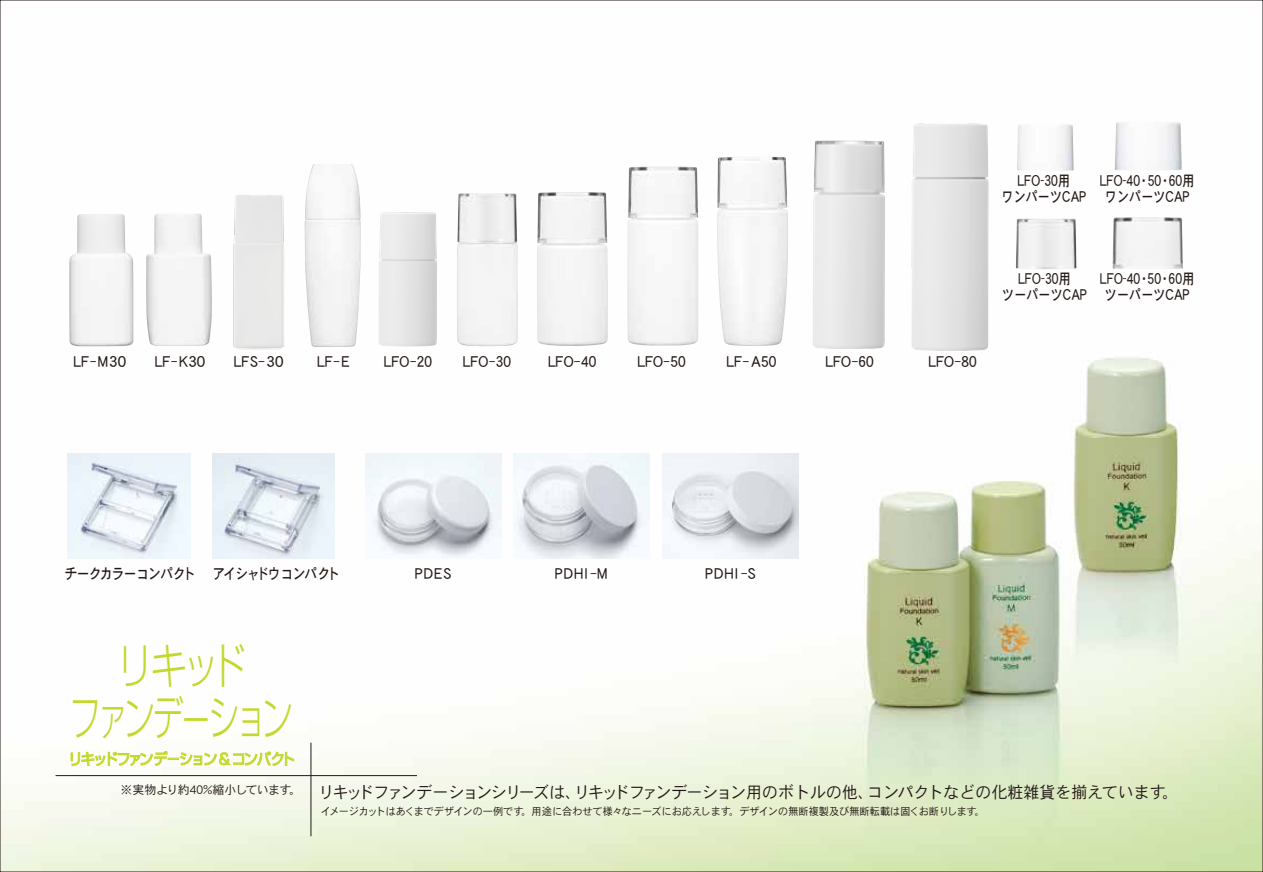
<style>
.page{position:relative;width:1263px;height:872px;background:#fff}
.page>*{position:absolute;margin:0;border:0;box-sizing:border-box;transform-origin:0 0}
.t1{font:300 48px "Shin Go Pr 6";letter-spacing:-.13em;color:#c3d82d;scale:.65 1}
.t2{font:300 48px "Shin Go Pr 6";letter-spacing:-.13em;color:#c3d82d;scale:.75 1}
.t3{font:16.5px "DFHS Gothic W3 MP RKSJ H";color:#221815}
.t4{font:15px "DFHS Gothic W5 MP RKSJ H";letter-spacing:.01em;color:#221815;scale:.9 1}
.t5{font:15px/15.8px "DFHS Gothic W5 MP RKSJ H";letter-spacing:.01em;color:#221815;text-align:center;scale:.8 1}
.t6{font:15px "DFHS Gothic W5 MP RKSJ H";letter-spacing:-.07em;color:#221815;scale:.85 1}
.t7{font:15px "Shin Go Pr 6";letter-spacing:-.12em;color:#c3d82d;scale:.93 1}
.t8{font:12px "DFHS Gothic W3 MP RKSJ H";letter-spacing:-.04em;color:#221815}
.t9{font:10.5px "DFHS Gothic W3 MP RKSJ H";color:#221815}
.s1{font-size:43.2px}
</style>
<div class="page">
<img style="left:2px;top:123px;width:1259px;height:747px">
<img style="left:212px;top:454px;width:122px;height:104px">
<img style="left:68px;top:454px;width:122px;height:104px">
<img style="left:513px;top:454px;width:136px;height:104px">
<img style="left:663px;top:453px;width:136px;height:105px">
<img style="left:366px;top:454px;width:136px;height:104px">
<img style="left:378px;top:212px;width:60px;height:134px">
<img style="left:812px;top:140px;width:74px;height:209px">
<img style="left:911px;top:124px;width:78px;height:228px">
<img style="left:305px;top:164px;width:56px;height:183px">
<img style="left:146px;top:213px;width:66px;height:133px">
<img style="left:457px;top:193px;width:61px;height:153px">
<img style="left:69px;top:216px;width:65px;height:130px">
<img style="left:77px;top:214px;width:48px;height:40px">
<img style="left:717px;top:157px;width:71px;height:189px">
<img style="left:627px;top:166px;width:71px;height:180px">
<img style="left:537px;top:192px;width:71px;height:154px">
<img style="left:1016px;top:218px;width:61px;height:51px">
<img style="left:1112px;top:217px;width:71px;height:52px">
<img style="left:1017px;top:124px;width:57px;height:47px">
<img style="left:1115px;top:122px;width:67px;height:48px">
<img style="left:216px;top:182px;width:86px;height:178px">
<hr style="left:56px;top:775px;width:361px;height:1px;background:#221815">
<hr style="left:311px;top:742px;width:1px;height:94px;background:#221815">
<svg style="left:71px;top:751px;width:223px;height:15px"></svg>
<p class="t5" style="left:1001px;top:173px;width:107px">LFO-30用<br>ワンパーツCAP</p>
<p class="t5" style="left:1100px;top:173px;width:119px">LFO-40・50・60用ワンパーツCAP</p>
<p class="t4" style="left:74px;top:354px;width:59px">LF-M30</p>
<p class="t4" style="left:155px;top:354px;width:57px">LF-K30</p>
<p class="t4" style="left:234px;top:354px;width:56px">LFS-30</p>
<p class="t4" style="left:317px;top:354px;width:37px">LF-E</p>
<p class="t4" style="left:384px;top:354px;width:55px">LFO-20</p>
<p class="t4" style="left:463px;top:354px;width:55px">LFO-30</p>
<p class="t4" style="left:548px;top:354px;width:55px">LFO-40</p>
<p class="t4" style="left:638px;top:354px;width:55px">LFO-50</p>
<p class="t4" style="left:727px;top:354px;width:57px">LF-A50</p>
<p class="t4" style="left:826px;top:354px;width:55px">LFO-60</p>
<p class="t4" style="left:929px;top:354px;width:55px">LFO-80</p>
<p class="t5" style="left:1002px;top:271px;width:107px">LFO-30用<br>ツーパーツCAP</p>
<p class="t5" style="left:1100px;top:271px;width:119px">LFO-40・50・60用ツーパーツCAP</p>
<p class="t6" style="left:65px;top:566px;width:325px">チークカラーコンパクト アイシャドウコンパクト</p>
<p class="t4" style="left:415px;top:566px;width:42px">PDES</p>
<p class="t4" style="left:555px;top:566px;width:59px">PDHI -M</p>
<p class="t4" style="left:705px;top:566px;width:57px">PDHI -S</p>
<h1 class="t2" style="left:117px;top:626px;width:173px">リキッド</h1>
<h1 class="t1" style="left:69px;top:678px;width:345px">ファンデ<span class="s1">ー</span>ション</h1>
<p class="t7" style="left:68px;top:746px;width:245px">リキッドファンデーション＆コンパクト</p>
<p class="t8" style="left:121px;top:784px;width:182px">※実物より約40%縮小しています。</p>
<p class="t3" style="left:319px;top:784px;width:861px">リキッドファンデーションシリーズは、リキッドファンデーション用のボトルの他、コンパクトなどの化粧雑貨を揃えています。</p>
<p class="t9" style="left:321px;top:806px;width:665px">イメージカットはあくまでデザインの一例です。用途に合わせて様々なニーズにお応えします。デザインの無断複製及び無断転載は固くお断りします。</p>
</div>
